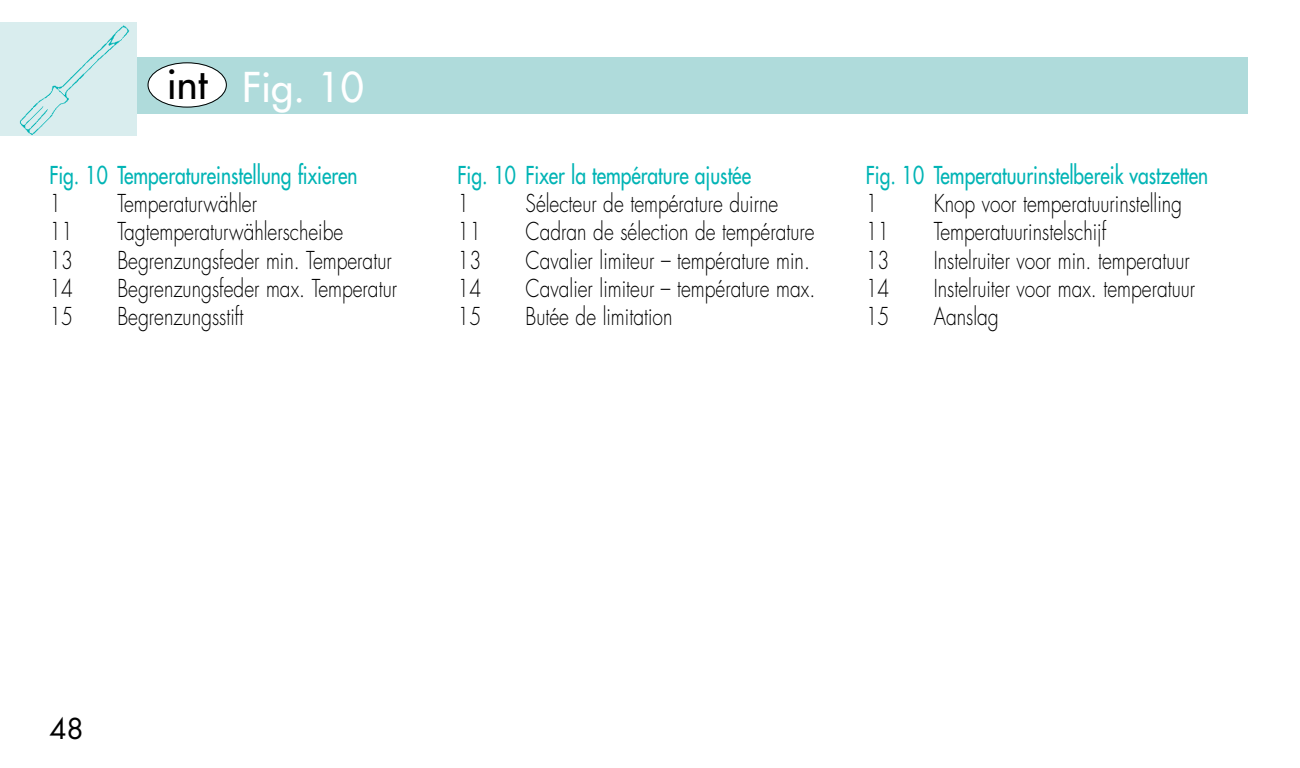
<style>
.page{position:relative;width:1300px;height:768px;background:#fff}
.page>*{position:absolute;margin:0;border:0;box-sizing:border-box;transform-origin:0 0}
.t1{font:40px "Futura";color:#fff}
.t2{font:40px "Futura";color:#000}
.t3{font:28px "Futura";color:#000}
.t4{font:300 24px "Futura";color:#000;scale:.8 1}
.t5{font:24px "Futura";color:#00b4b5;scale:.8 1}
</style>
<div class="page">
<div style="left:0;top:57px;width:1247px;height:56px;background:#afdbdb"></div>
<div style="left:0;top:23px;width:136px;height:113px;background:#d9edee"></div>
<img style="left:19px;top:25px;width:111px;height:110px">
<div style="left:149px;top:63px;width:77px;height:44px;background:#fff;border-radius:50%"></div>
<div style="left:148px;top:62px;width:79px;height:46px;border:1px solid #000;border-radius:50%"></div>
<h1 class="t2" style="left:167px;top:65px;width:42px">int</h1>
<h1 class="t1" style="left:242px;top:67px;width:123px">Fig. 10</h1>
<p class="t5" style="left:49px;top:163px;width:387px">Fig. 10 Temperatureinstellung fixieren</p>
<p class="t4" style="left:49px;top:192px;width:16px">1</p>
<p class="t4" style="left:117px;top:192px;width:176px">Temperaturwähler</p>
<p class="t4" style="left:49px;top:220px;width:31px">11</p>
<p class="t4" style="left:117px;top:220px;width:284px">Tagtemperaturwählerscheibe</p>
<p class="t4" style="left:49px;top:249px;width:31px">13</p>
<p class="t4" style="left:117px;top:249px;width:344px">Begrenzungsfeder min. Temperatur</p>
<p class="t4" style="left:49px;top:277px;width:31px">14</p>
<p class="t4" style="left:117px;top:277px;width:351px">Begrenzungsfeder max. Temperatur</p>
<p class="t4" style="left:49px;top:305px;width:31px">15</p>
<p class="t4" style="left:117px;top:305px;width:159px">Begrenzungsstift</p>
<p class="t5" style="left:458px;top:163px;width:368px">Fig. 10 Fixer la température ajustée</p>
<p class="t4" style="left:458px;top:192px;width:16px">1</p>
<p class="t4" style="left:526px;top:192px;width:318px">Sélecteur de température duirne</p>
<p class="t4" style="left:458px;top:220px;width:31px">11</p>
<p class="t4" style="left:526px;top:220px;width:363px">Cadran de sélection de température</p>
<p class="t4" style="left:458px;top:249px;width:31px">13</p>
<p class="t4" style="left:526px;top:249px;width:357px">Cavalier limiteur – température min.</p>
<p class="t4" style="left:458px;top:277px;width:31px">14</p>
<p class="t4" style="left:526px;top:277px;width:364px">Cavalier limiteur – température max.</p>
<p class="t4" style="left:458px;top:305px;width:31px">15</p>
<p class="t4" style="left:526px;top:305px;width:185px">Butée de limitation</p>
<p class="t5" style="left:866px;top:163px;width:430px">Fig. 10 Temperatuurinstelbereik vastzetten</p>
<p class="t4" style="left:866px;top:192px;width:16px">1</p>
<p class="t4" style="left:934px;top:192px;width:312px">Knop voor temperatuurinstelling</p>
<p class="t4" style="left:866px;top:220px;width:31px">11</p>
<p class="t4" style="left:934px;top:220px;width:217px">Temperatuurinstelschijf</p>
<p class="t4" style="left:866px;top:249px;width:31px">13</p>
<p class="t4" style="left:934px;top:249px;width:322px">Instelruiter voor min. temperatuur</p>
<p class="t4" style="left:866px;top:277px;width:31px">14</p>
<p class="t4" style="left:934px;top:277px;width:328px">Instelruiter voor max. temperatuur</p>
<p class="t4" style="left:866px;top:305px;width:31px">15</p>
<p class="t4" style="left:934px;top:305px;width:83px">Aanslag</p>
<p class="t3" style="left:49px;top:715px;width:36px">48</p>
</div>
